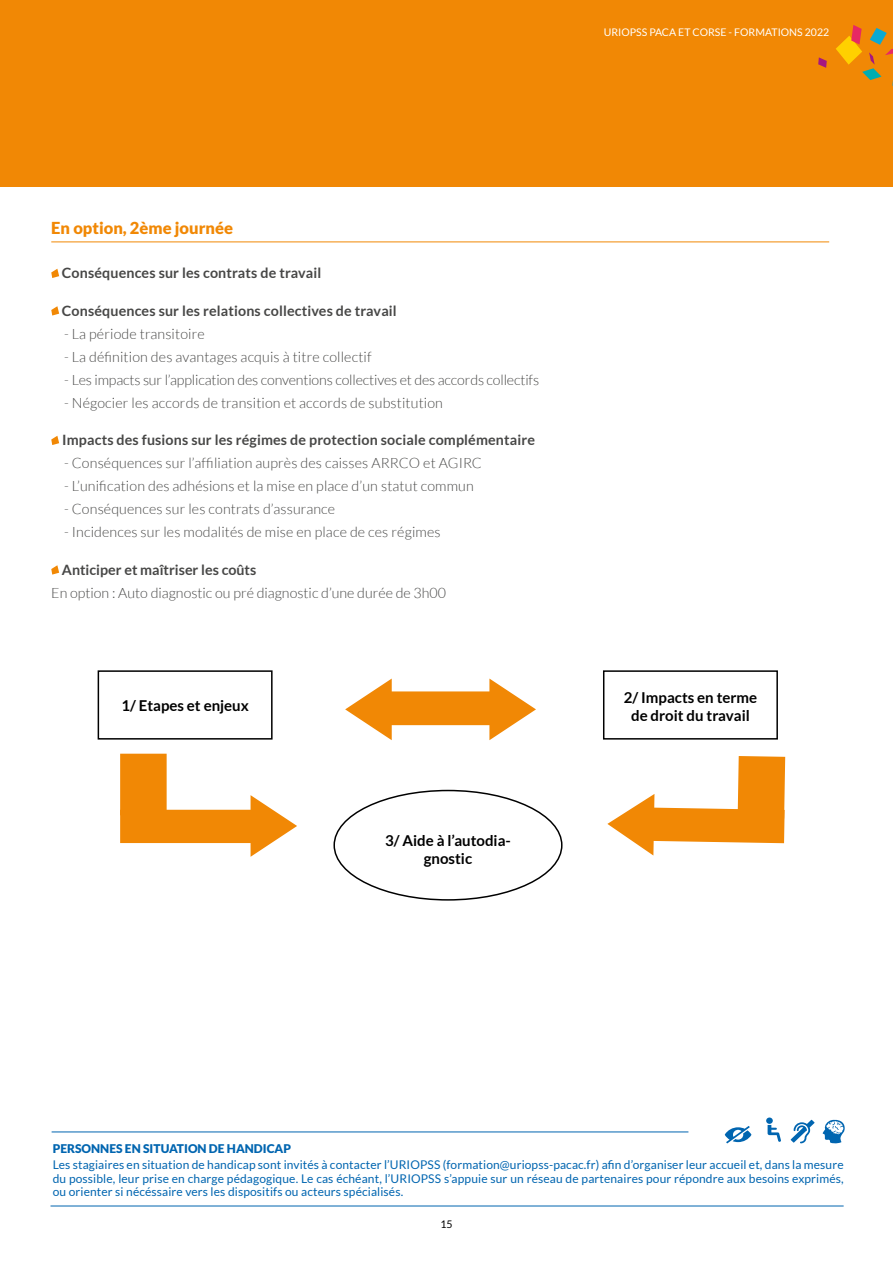
<style>
.page{position:relative;width:893px;height:1263px;background:#fff}
.page>*{position:absolute;margin:0;border:0;box-sizing:border-box;transform-origin:0 0}
.t1{font:900 16.5px "Lato";color:#f18805}
.t2{font:700 15px/18px "Lato";color:#000;text-align:center}
.t3{font:300 14.25px "Lato";letter-spacing:.01em;color:#474746}
.t4{font:700 14.25px "Lato";letter-spacing:.01em;color:#474746}
.t5{font:300 14.25px "Lato";letter-spacing:-.01em;color:#474746}
.t6{font:12px/13.5px "Lato";letter-spacing:.01em;color:#0065b0;text-align:justify}
.t7{font:900 12px "Lato";color:#0065b0}
.t8{font:10.5px "Lato";color:#fff}
.t9{font:10.5px "Lato";color:#000}
</style>
<div class="page">
<div style="left:0;top:0;width:893px;height:187px;background:#f18805"></div>
<svg style="left:818px;top:57px;width:9px;height:11px"></svg>
<svg style="left:836px;top:25px;width:57px;height:61px"></svg>
<hr style="left:51px;top:242px;width:778px;height:1px;background:#f18805">
<svg style="left:51px;top:269px;width:8px;height:9px"></svg>
<svg style="left:51px;top:306px;width:8px;height:10px"></svg>
<svg style="left:51px;top:436px;width:8px;height:9px"></svg>
<svg style="left:51px;top:565px;width:8px;height:10px"></svg>
<div style="left:98px;top:670px;width:175px;height:70px;border:2px solid #000"></div>
<div style="left:603px;top:670px;width:175px;height:70px;border:2px solid #000"></div>
<svg style="left:345px;top:678px;width:191px;height:62px"></svg>
<svg style="left:120px;top:754px;width:177px;height:103px"></svg>
<svg style="left:607px;top:756px;width:178px;height:99px"></svg>
<hr style="left:52px;top:1131px;width:636px;height:1px;background:#0065b0">
<hr style="left:51px;top:1205px;width:793px;height:1px;background:#0065b0">
<svg style="left:725px;top:1126px;width:26px;height:17px"></svg>
<div style="left:766px;top:1117px;width:7px;height:7px;background:#0065b0;border-radius:50%"></div>
<svg style="left:768px;top:1125px;width:13px;height:17px"></svg>
<svg style="left:791px;top:1120px;width:24px;height:23px"></svg>
<svg style="left:823px;top:1119px;width:22px;height:25px"></svg>
<p class="t8" style="left:604px;top:27px;width:227px">URIOPSS PACA ET CORSE - FORMATIONS 2022</p>
<p class="t1" style="left:51px;top:218px;width:183px">En option, 2ème journée</p>
<p class="t4" style="left:62px;top:265px;width:261px">Conséquences sur les contrats de travail</p>
<p class="t4" style="left:62px;top:302px;width:336px">Conséquences sur les relations collectives de travail</p>
<p class="t3" style="left:64px;top:326px;width:142px">- La période transitoire</p>
<p class="t3" style="left:64px;top:349px;width:309px">- La définition des avantages acquis à titre collectif</p>
<p class="t5" style="left:64px;top:372px;width:477px">- Les impacts sur l’application des conventions collectives et des accords collectifs</p>
<p class="t3" style="left:64px;top:395px;width:380px">- Négocier les accords de transition et accords de substitution</p>
<p class="t4" style="left:62px;top:432px;width:474px">Impacts des fusions sur les régimes de protection sociale complémentaire</p>
<p class="t3" style="left:64px;top:455px;width:419px">- Conséquences sur l’affiliation auprès des caisses ARRCO et AGIRC</p>
<p class="t3" style="left:64px;top:478px;width:411px">- L’unification des adhésions et la mise en place d’un statut commun</p>
<p class="t3" style="left:64px;top:501px;width:273px">- Conséquences sur les contrats d’assurance</p>
<p class="t3" style="left:64px;top:524px;width:378px">- Incidences sur les modalités de mise en place de ces régimes</p>
<p class="t4" style="left:62px;top:561px;width:196px">Anticiper et maîtriser les coûts</p>
<p class="t3" style="left:51px;top:585px;width:396px">En option : Auto diagnostic ou pré diagnostic d’une durée de 3h00</p>
<p class="t2" style="left:121px;top:696px;width:129px">1/ Etapes et enjeux</p>
<p class="t2" style="left:624px;top:689px;width:135px">2/ Impacts en terme de droit du travail</p>
<p class="t2" style="left:385px;top:831px;width:127px">3/ Aide à l’autodia&shy;gnostic</p>
<p class="t7" style="left:53px;top:1141px;width:240px">PERSONNES EN SITUATION DE HANDICAP</p>
<p class="t6" style="left:53px;top:1158px;width:792px">Les stagiaires en situation de handicap sont invités à contacter l’URIOPSS (formation@uriopss-pacac.fr) afin d’organiser leur accueil et, dans la mesure du possible, leur prise en charge pédagogique. Le cas échéant, l’URIOPSS s’appuie sur un réseau de partenaires pour répondre aux besoins exprimés, ou orienter si nécéssaire vers les dispositifs ou acteurs spécialisés.</p>
<p class="t9" style="left:440px;top:1218px;width:14px">15</p>
</div>
